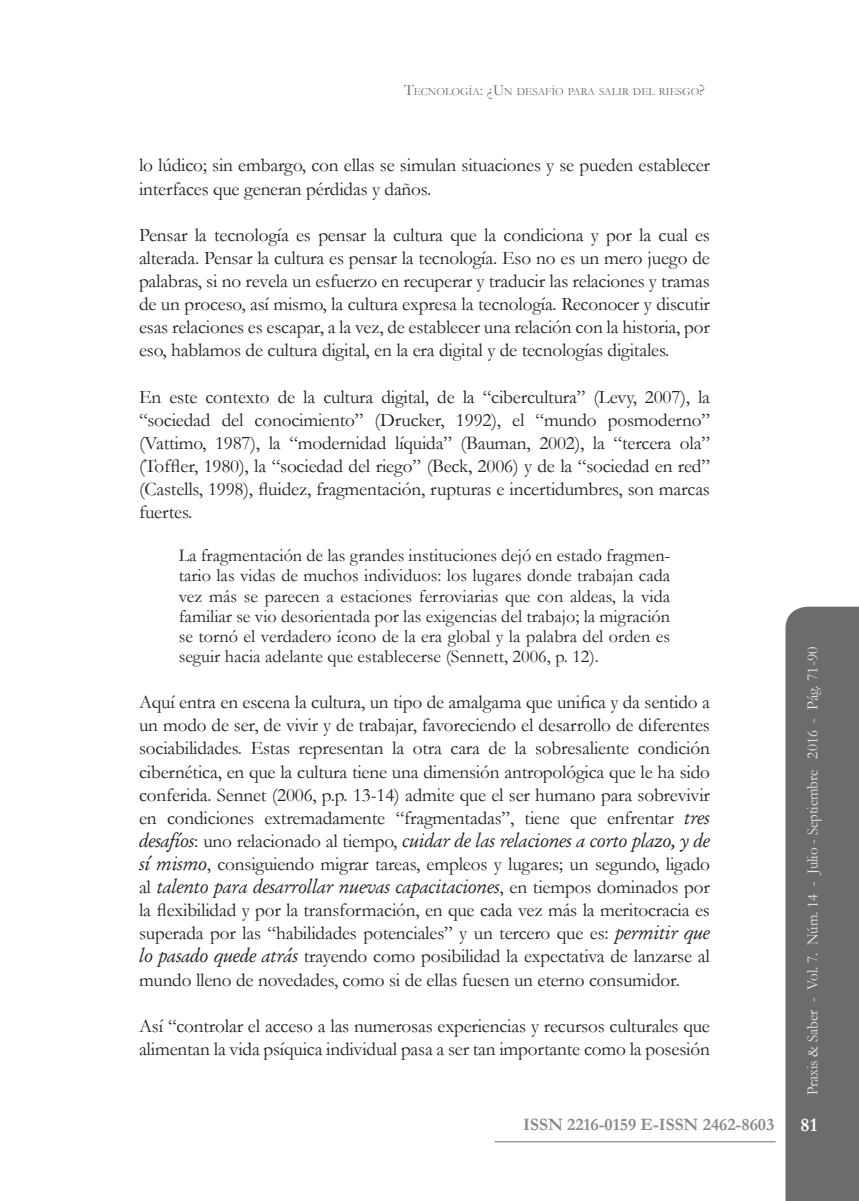
<style>
.page{position:relative;width:859px;height:1201px;background:#fff}
.page>*{position:absolute;margin:0;border:0;box-sizing:border-box;transform-origin:0 0}
.t1{font:19.25px/23.1px "Garamond";letter-spacing:-.01em;color:#231f20;text-align:justify}
.t2{font:700 19.25px "Garamond";color:#fff}
.t3{font:18.2px/20.1px "Garamond";color:#231f20;text-align:justify}
.t4{font:700 17.5px "Garamond";color:#888}
.t5{font:15.75px "Garamond";color:#e6e7e9;scale:.95 1}
.t6{font:11.03px "Garamond";color:#6c6c6e}
.s1{font-size:15.75px}
.s2{font-style:italic}
</style>
<div class="page">
<div style="left:785px;top:606px;width:73px;height:594px;background:#6c6c6e"></div>
<hr style="left:494px;top:1141px;width:281px;height:1px;background:#6c6c6e">
<p class="t6" style="left:404px;top:84px;width:302px"><span class="s1">T</span>ECNOLOGÍA<span class="s1">: ¿U</span>N DESAFÍO PARA SALIR DEL RIESGO<span class="s1">?</span></p>
<p class="t1" style="left:139px;top:153px;width:572px">lo lúdico; sin embargo, con ellas se simulan situaciones y se pueden establecer interfaces que generan pérdidas y daños.</p>
<p class="t1" style="left:139px;top:223px;width:572px">Pensar la tecnología es pensar la cultura que la condiciona y por la cual es alterada. Pensar la cultura es pensar la tecnología. Eso no es un mero juego de palabras, si no revela un esfuerzo en recuperar y traducir las relaciones y tramas de un proceso, así mismo, la cultura expresa la tecnología. Reconocer y discutir esas relaciones es escapar, a la vez, de establecer una relación con la historia, por eso, hablamos de cultura digital, en la era digital y de tecnologías digitales.</p>
<p class="t1" style="left:139px;top:384px;width:572px">En este contexto de la cultura digital, de la “cibercultura” (Levy, 2007), la “sociedad del conocimiento” (Drucker, 1992), el “mundo posmoderno” (Vattimo, 1987), la “modernidad líquida” (Bauman, 2002), la “tercera ola” (Toffler, 1980), la “sociedad del riego” (Beck, 2006) y de la “sociedad en red” (Castells, 1998), fluidez, fragmentación, rupturas e incertidumbres, son marcas fuertes.</p>
<p class="t3" style="left:179px;top:545px;width:493px">La fragmentación de las grandes instituciones dejó en estado fragmen&shy;tario las vidas de muchos individuos: los lugares donde trabajan cada vez más se parecen a estaciones ferroviarias que con aldeas, la vida familiar se vio desorientada por las exigencias del trabajo; la migración se tornó el verdadero ícono de la era global y la palabra del orden es seguir hacia adelante que establecerse (Sennett, 2006, p. 12).</p>
<p class="t1" style="left:139px;top:690px;width:572px">Aquí entra en escena la cultura, un tipo de amalgama que unifica y da sentido a un modo de ser, de vivir y de trabajar, favoreciendo el desarrollo de diferentes sociabilidades. Estas representan la otra cara de la sobresaliente condición cibernética, en que la cultura tiene una dimensión antropológica que le ha sido conferida. Sennet (2006, p.p. 13-14) admite que el ser humano para sobrevivir en condiciones extremadamente “fragmentadas”, tiene que enfrentar <span class="s2">tres desafíos</span>: uno relacionado al tiempo, <span class="s2">cuidar de las relaciones a corto plazo, y de sí mismo</span>, consiguiendo migrar tareas, empleos y lugares; un segundo, ligado al <span class="s2">talento para desarrollar nuevas capacitaciones</span>, en tiempos dominados por la flexibilidad y por la transformación, en que cada vez más la meritocracia es superada por las “habilidades potenciales” y un tercero que es: <span class="s2">permitir que lo pasado quede atrás</span> trayendo como posibilidad la expectativa de lanzarse al mundo lleno de novedades, como si de ellas fuesen un eterno consumidor.</p>
<p class="t1" style="left:139px;top:1013px;width:572px">Así “controlar el acceso a las numerosas experiencias y recursos culturales que alimentan la vida psíquica individual pasa a ser tan importante como la posesión</p>
<p class="t4" style="left:523px;top:1112px;width:252px">ISSN 2216-0159 E-ISSN 2462-8603</p>
<p class="t5" style="left:801px;top:1095px;width:474px;rotate:-90deg">Praxis &amp; Saber - Vol. 7. Núm. 14 - Julio - Septiembre 2016 - Pág. 71-90</p>
<p class="t2" style="left:800px;top:1112px;width:18px">81</p>
</div>
